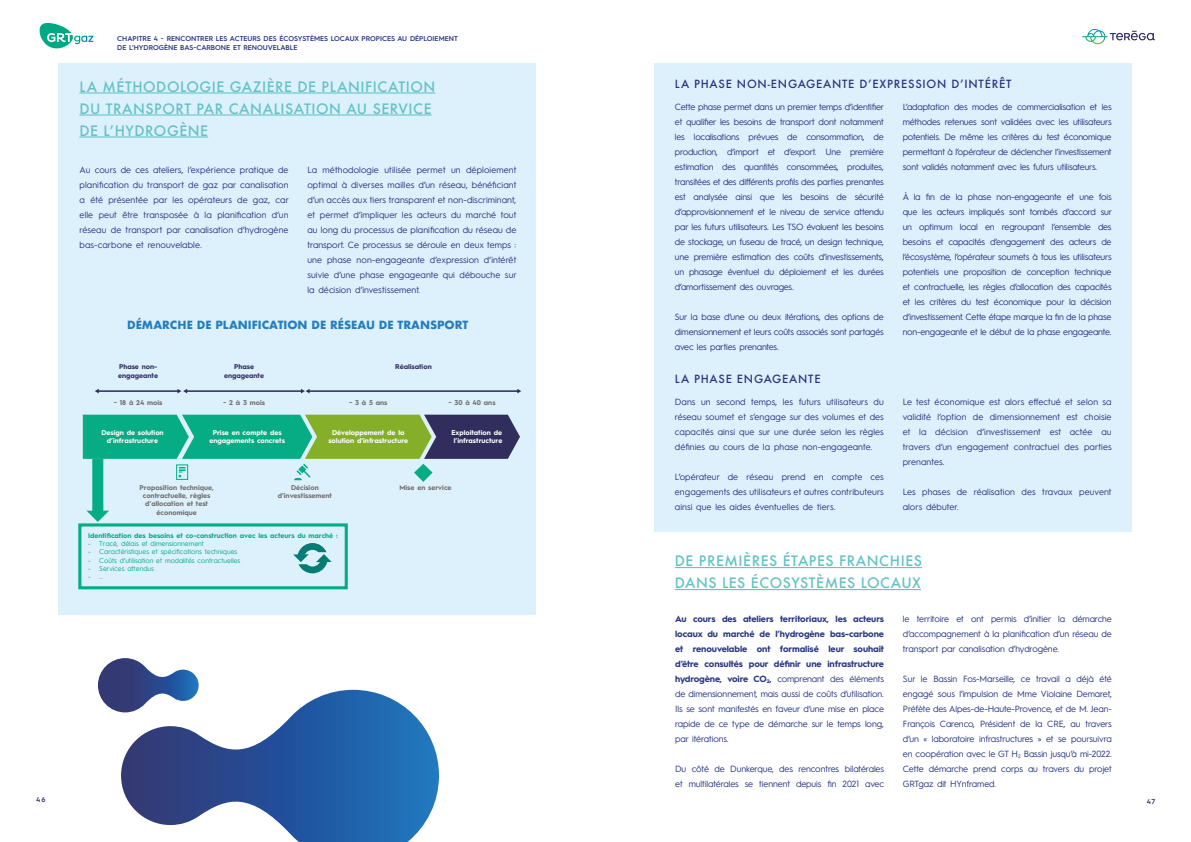
<style>
.page{position:relative;width:1191px;height:842px;background:#fff}
.page>*{position:absolute;margin:0;border:0;box-sizing:border-box;transform-origin:0 0}
.t1{font:500 14px/22px "Futura";letter-spacing:.04em;color:#64c2c7}
.t2{font:500 11px "Futura";letter-spacing:.07em;color:#283583}
.t3{font:700 11px "Futura";color:#227dc1}
.t4{font:9px/15px "Hurme Geometric Sans 1";letter-spacing:-.01em;color:#283583;text-align:justify}
.t5{font:700 9px/15px "Hurme Geometric Sans 1";letter-spacing:-.01em;color:#283583;text-align:justify}
.t6{font:9px/15px "Hurme Geometric Sans 1";letter-spacing:.01em;color:#283583}
.t7{font:700 7px/8.4px "Hurme Geometric Sans 1";color:#706f6f;text-align:center}
.t8{font:700 7px/8.4px "Hurme Geometric Sans 1";color:#fff;text-align:center}
.t9{font:7px "Hurme Geometric Sans 1";color:#06ac83}
.t10{font:600 7px/8.4px "Hurme Geometric Sans 4";color:#283583}
.t11{font:700 7px "Hurme Geometric Sans 1";color:#06ac83}
.t12{font:700 7px/8.4px "Hurme Geometric Sans 1";color:#312c62}
.t13{font:600 7px "Hurme Geometric Sans 4";color:#312c62}
.s1{font-weight:400}
</style>
<div class="page">
<svg style="left:39px;top:23px;width:54px;height:26px"></svg>
<svg style="left:1082px;top:29px;width:73px;height:15px"></svg>
<div style="left:59px;top:63px;width:477px;height:552px;background:#ddf1fc"></div>
<div style="left:654px;top:63px;width:478px;height:469px;background:#ddf1fc"></div>
<hr style="left:79px;top:92px;width:356px;height:2px;background:#64c2c7">
<hr style="left:79px;top:114px;width:352px;height:2px;background:#64c2c7">
<hr style="left:79px;top:136px;width:129px;height:2px;background:#64c2c7">
<div style="left:78px;top:523px;width:270px;height:66px;border:3px solid #06ac83"></div>
<hr style="left:98px;top:390px;width:80px;height:2px;background:#312c62">
<svg style="left:95px;top:389px;width:4px;height:4px"></svg>
<hr style="left:186px;top:390px;width:116px;height:2px;background:#312c62">
<svg style="left:177px;top:389px;width:10px;height:4px"></svg>
<hr style="left:309px;top:390px;width:209px;height:2px;background:#312c62">
<svg style="left:301px;top:389px;width:9px;height:4px"></svg>
<svg style="left:517px;top:389px;width:4px;height:4px"></svg>
<svg style="left:83px;top:415px;width:437px;height:107px"></svg>
<svg style="left:293px;top:543px;width:38px;height:30px"></svg>
<hr style="left:675px;top:567px;width:247px;height:1px;background:#64c2c7">
<hr style="left:675px;top:589px;width:246px;height:1px;background:#64c2c7">
<svg style="left:98px;top:658px;width:101px;height:54px"></svg>
<svg style="left:121px;top:690px;width:318px;height:152px"></svg>
<p class="t10" style="left:117px;top:35px;width:342px">CHAPITRE 4 - RENCONTRER LES ACTEURS DES ÉCOSYSTÈMES LOCAUX PROPICES AU DÉPLOIEMENT<br>DE L’HYDROGÈNE BAS-CARBONE ET RENOUVELABLE</p>
<h1 class="t1" style="left:79px;top:75px;width:357px">LA MÉTHODOLOGIE GAZIÈRE DE PLANIFICATION<br>DU TRANSPORT PAR CANALISATION AU SERVICE<br>DE L’HYDROGÈNE</h1>
<p class="t4" style="left:80px;top:162px;width:211px">Au cours de ces ateliers, l’expérience pratique de planification du transport de gaz par canalisation a été présentée par les opérateurs de gaz, car elle peut être transposée à la planification d’un réseau de transport par canalisation d’hydrogène bas-carbone et renouvelable.</p>
<p class="t4" style="left:307px;top:162px;width:211px">La méthodologie utilisée permet un déploiement optimal à diverses mailles d’un réseau, bénéficiant d’un accès aux tiers transparent et non-discriminant, et permet d’impliquer les acteurs du marché tout au long du processus de planification du réseau de transport. Ce processus se déroule en deux temps : une phase non-engageante d’expression d’intérêt suivie d’une phase engageante qui débouche sur la décision d’investissement.</p>
<p class="t3" style="left:127px;top:317px;width:343px">DÉMARCHE DE PLANIFICATION DE RÉSEAU DE TRANSPORT</p>
<p class="t12" style="left:118px;top:362px;width:41px">Phase non&shy;engageante</p>
<p class="t7" style="left:114px;top:398px;width:50px">~ 18 à 24 mois</p>
<p class="t12" style="left:224px;top:362px;width:41px;text-align:center">Phase engageante</p>
<p class="t12" style="left:395px;top:362px;width:38px">Réalisation</p>
<p class="t7" style="left:223px;top:398px;width:43px">~ 2 à 3 mois</p>
<p class="t7" style="left:349px;top:398px;width:40px">~ 3 à 5 ans</p>
<p class="t7" style="left:448px;top:398px;width:49px">~ 30 à 40 ans</p>
<p class="t8" style="left:101px;top:428px;width:64px">Design de solution d’infrastructure</p>
<p class="t8" style="left:209px;top:428px;width:77px">Prise en compte des engagements concrets</p>
<p class="t8" style="left:328px;top:428px;width:81px">Développement de la solution d’infrastructure</p>
<p class="t8" style="left:451px;top:428px;width:52px">Exploitation de l’infrastructure</p>
<p class="t7" style="left:278px;top:483px;width:56px">Décision d’investissement</p>
<p class="t7" style="left:399px;top:483px;width:53px">Mise en service</p>
<p class="t7" style="left:139px;top:483px;width:76px">Proposition technique, contractuelle, règles d’allocation et test économique</p>
<p class="t11" style="left:88px;top:530px;width:251px">Identification des besoins et co-construction avec les acteurs du marché :</p>
<p class="t9" style="left:88px;top:539px;width:117px">- Tracé, délais et dimensionnement</p>
<p class="t9" style="left:88px;top:547px;width:151px">- Caractéristiques et spécifications techniques</p>
<p class="t9" style="left:88px;top:555px;width:154px">- Coûts d’utilisation et modalités contractuelles</p>
<p class="t9" style="left:88px;top:564px;width:67px">- Services attendus</p>
<p class="t9" style="left:88px;top:572px;width:17px">- ...</p>
<p class="t2" style="left:675px;top:77px;width:338px">LA PHASE NON-ENGAGEANTE D’EXPRESSION D’INTÉRÊT</p>
<p class="t4" style="left:675px;top:99px;width:211px">Cette phase permet dans un premier temps d’identifier et qualifier les besoins de transport dont notamment les localisations prévues de consommation, de production, d’import et d’export. Une première estimation des quantités consommées, produites, transitées et des différents profils des parties prenantes est analysée ainsi que les besoins de sécurité d’approvisionnement et le niveau de service attendu par les futurs utilisateurs. Les TSO évaluent les besoins de stockage, un fuseau de tracé, un design technique, une première estimation des coûts d’investissements, un phasage éventuel du déploiement et les durées d’amortissement des ouvrages.</p>
<p class="t4" style="left:675px;top:309px;width:210px">Sur la base d’une ou deux itérations, des options de dimensionnement et leurs coûts associés sont partagés avec les parties prenantes.</p>
<p class="t2" style="left:675px;top:372px;width:147px">LA PHASE ENGAGEANTE</p>
<p class="t4" style="left:675px;top:393px;width:210px">Dans un second temps, les futurs utilisateurs du réseau soumet et s’engage sur des volumes et des capacités ainsi que sur une durée selon les règles définies au cours de la phase non-engageante.</p>
<p class="t4" style="left:675px;top:468px;width:210px">L’opérateur de réseau prend en compte ces engagements des utilisateurs et autres contributeurs ainsi que les aides éventuelles de tiers.</p>
<p class="t4" style="left:902px;top:99px;width:210px">L’adaptation des modes de commercialisation et les méthodes retenues sont validées avec les utilisateurs potentiels. De même les critères du test économique permettant à l’opérateur de déclencher l’investissement sont validés notamment avec les futurs utilisateurs.</p>
<p class="t4" style="left:902px;top:189px;width:211px">À la fin de la phase non-engageante et une fois que les acteurs impliqués sont tombés d’accord sur un optimum local en regroupant l’ensemble des besoins et capacités d’engagement des acteurs de l’écosystème, l’opérateur soumets à tous les utilisateurs potentiels une proposition de conception technique et contractuelle, les règles d’allocation des capacités et les critères du test économique pour la décision d’investissement. Cette étape marque la fin de la phase non-engageante et le début de la phase engageante.</p>
<p class="t4" style="left:902px;top:393px;width:210px">Le test économique est alors effectué et selon sa validité l’option de dimensionnement est choisie et la décision d’investissement est actée au travers d’un engagement contractuel des parties prenantes.</p>
<p class="t6" style="left:902px;top:484px;width:210px">Les phases de réalisation des travaux peuvent alors débuter.</p>
<h1 class="t1" style="left:675px;top:550px;width:249px">DE PREMIÈRES ÉTAPES FRANCHIES<br>DANS LES ÉCOSYSTÈMES LOCAUX</h1>
<p class="t5" style="left:675px;top:611px;width:210px">Au cours des ateliers territoriaux, les acteurs locaux du marché de l’hydrogène bas-carbone et renouvelable ont formalisé leur souhait d’être consultés pour définir une infrastructure hydrogène, voire CO<sub>2</sub>, <span class="s1">comprenant des éléments de dimensionnement, mais aussi de coûts d’utilisation.<br>Ils se sont manifestés en faveur d’une mise en place rapide de ce type de démarche sur le temps long, par itérations.</span></p>
<p class="t4" style="left:675px;top:761px;width:210px">Du côté de Dunkerque, des rencontres bilatérales et multilatérales se tiennent depuis fin 2021 avec</p>
<p class="t4" style="left:903px;top:611px;width:210px">le territoire et ont permis d’initier la démarche d’accompagnement à la planification d’un réseau de transport par canalisation d’hydrogène.</p>
<p class="t4" style="left:903px;top:671px;width:210px">Sur le Bassin Fos-Marseille, ce travail a déjà été engagé sous l’impulsion de Mme Violaine Demaret, Préfète des Alpes-de-Haute-Provence, et de M. Jean-François Carenco, Président de la CRE, au travers d’un « laboratoire infrastructures » et se poursuivra en coopération avec le GT H<sub>2</sub> Bassin jusqu’à mi-2022.<br>Cette démarche prend corps au travers du projet GRTgaz dit HYnframed.</p>
<p class="t13" style="left:36px;top:795px;width:11px">46</p>
<p class="t13" style="left:1146px;top:796px;width:10px">47</p>
</div>
